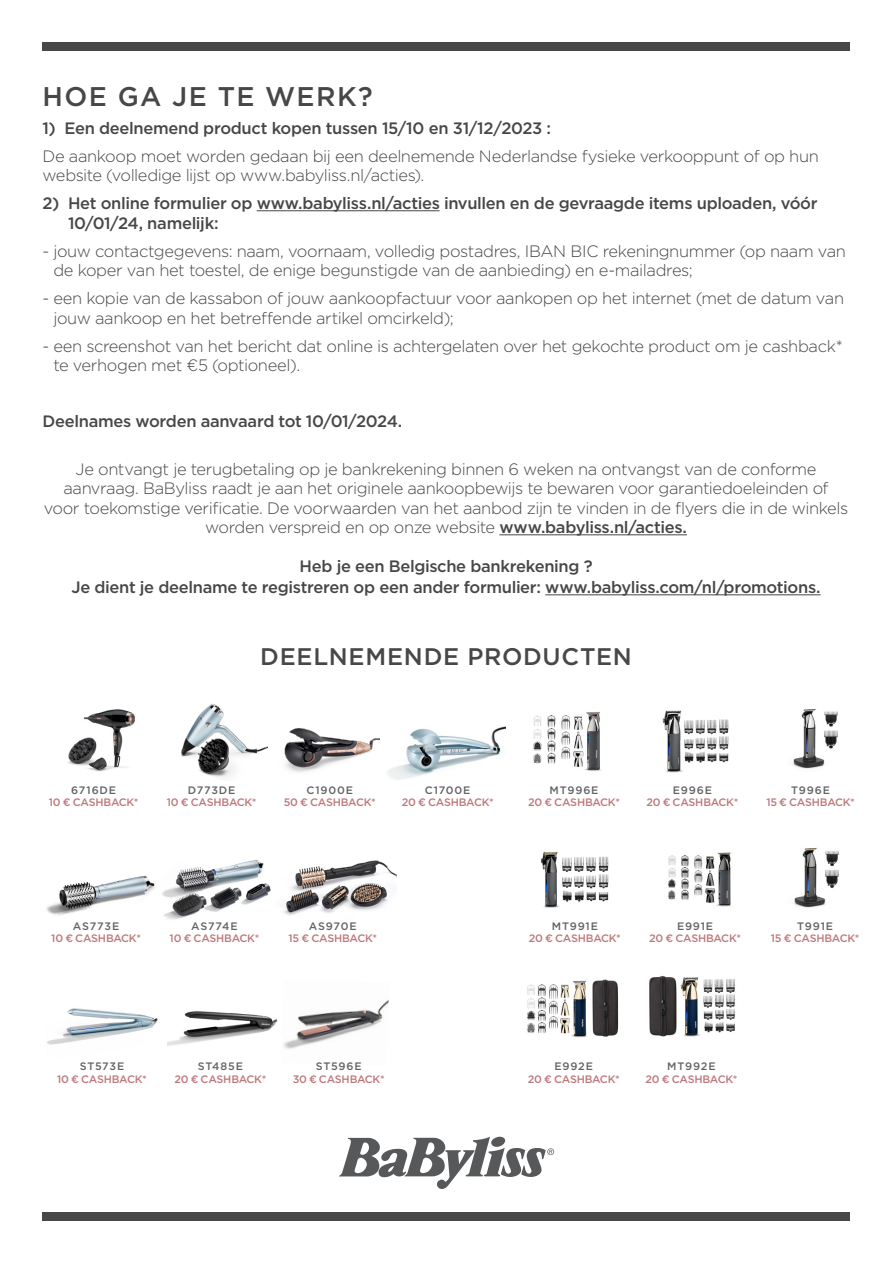
<style>
.page{position:relative;width:893px;height:1263px;background:#fff}
.page>*{position:absolute;margin:0;border:0;box-sizing:border-box;transform-origin:0 0}
.t1{font:500 27px "Gotham";letter-spacing:.055em;color:#464748}
.t2{font:500 24px "Gotham";letter-spacing:.03em;color:#464748}
.t3{font:300 16.5px/19.5px "Gotham";letter-spacing:-.025em;color:#464748}
.t4{font:500 16.5px/19.5px "Gotham";letter-spacing:-.02em;color:#464748}
.t5{font:500 10.8px "Gotham";letter-spacing:-.025em;color:#be787b}
.t6{font:500 10.8px "Gotham";letter-spacing:.075em;color:#636366}
.s1{font-weight:500}
</style>
<div class="page">
<div style="left:43px;top:43px;width:807px;height:8px;background:#464748"></div>
<hr style="left:257px;top:210px;width:183px;height:1px;background:#464748">
<hr style="left:499px;top:534px;width:188px;height:1px;background:#464748">
<hr style="left:545px;top:594px;width:276px;height:1px;background:#464748">
<svg style="left:339px;top:1136px;width:215px;height:53px"></svg>
<div style="left:43px;top:1212px;width:807px;height:8px;background:#464748"></div>
<img style="left:181px;top:703px;width:87px;height:74px">
<img style="left:284px;top:726px;width:222px;height:54px">
<img style="left:46px;top:876px;width:109px;height:39px">
<img style="left:161px;top:860px;width:110px;height:60px">
<img style="left:283px;top:860px;width:113px;height:55px">
<img style="left:68px;top:709px;width:67px;height:63px">
<img style="left:47px;top:1008px;width:111px;height:37px">
<img style="left:286px;top:999px;width:103px;height:50px">
<img style="left:167px;top:1011px;width:119px;height:38px">
<img style="left:662px;top:710px;width:67px;height:63px">
<img style="left:792px;top:709px;width:46px;height:60px">
<img style="left:793px;top:847px;width:46px;height:61px">
<img style="left:540px;top:851px;width:69px;height:57px">
<img style="left:668px;top:852px;width:64px;height:55px">
<img style="left:533px;top:712px;width:68px;height:59px">
<img style="left:527px;top:979px;width:92px;height:59px">
<img style="left:649px;top:976px;width:86px;height:61px">
<p class="t1" style="left:43px;top:78px;width:332px">HOE GA JE TE WERK?</p>
<p class="t4" style="left:43px;top:118px;width:510px">1) Een deelnemend product kopen tussen 15/10 en 31/12/2023 :</p>
<p class="t3" style="left:43px;top:146px;width:778px">De aankoop moet worden gedaan bij een deelnemende Nederlandse fysieke verkooppunt of op hun website (volledige lijst op www.babyliss.nl/acties).</p>
<p class="t4" style="left:68px;top:193px;width:751px;text-indent:-25px">2) Het online formulier op www.babyliss.nl/acties invullen en de gevraagde items uploaden, vóór<br>10/01/24, namelijk:</p>
<p class="t3" style="left:53px;top:241px;width:794px;text-indent:-11px">- jouw contactgegevens: naam, voornaam, volledig postadres, IBAN BIC rekeningnummer (op naam van de koper van het toestel, de enige begunstigde van de aanbieding) en e-mailadres;</p>
<p class="t3" style="left:53px;top:288px;width:792px;text-indent:-11px">- een kopie van de kassabon of jouw aankoopfactuur voor aankopen op het internet (met de datum van jouw aankoop en het betreffende artikel omcirkeld);</p>
<p class="t3" style="left:53px;top:336px;width:791px;text-indent:-11px">- een screenshot van het bericht dat online is achtergelaten over het gekochte product om je cashback* te verhogen met €5 (optioneel).</p>
<p class="t4" style="left:43px;top:411px;width:361px">Deelnames worden aanvaard tot 10/01/2024.</p>
<p class="t3" style="left:44px;top:459px;width:806px;text-align:center">Je ontvangt je terugbetaling op je bankrekening binnen 6 weken na ontvangst van de conforme aanvraag. BaByliss raadt je aan het originele aankoopbewijs te bewaren voor garantiedoeleinden of voor toekomstige verificatie. De voorwaarden van het aanbod zijn te vinden in de flyers die in de winkels worden verspreid en op onze website <span class="s1">www.babyliss.nl/acties.</span></p>
<p class="t4" style="left:300px;top:556px;width:295px">Heb je een Belgische bankrekening ?</p>
<p class="t4" style="left:71px;top:577px;width:751px">Je dient je deelname te registreren op een ander formulier: www.babyliss.com/nl/promotions.</p>
<p class="t2" style="left:260px;top:641px;width:373px">DEELNEMENDE PRODUCTEN</p>
<p class="t6" style="left:71px;top:783px;width:46px">6716DE</p>
<p class="t5" style="left:49px;top:795px;width:91px">10 € CASHBACK*</p>
<p class="t6" style="left:188px;top:783px;width:49px">D773DE</p>
<p class="t5" style="left:167px;top:795px;width:91px">10 € CASHBACK*</p>
<p class="t6" style="left:306px;top:783px;width:48px">C1900E</p>
<p class="t5" style="left:284px;top:795px;width:94px">50 € CASHBACK*</p>
<p class="t6" style="left:425px;top:783px;width:47px">C1700E</p>
<p class="t5" style="left:402px;top:795px;width:93px">20 € CASHBACK*</p>
<p class="t6" style="left:550px;top:783px;width:50px">MT996E</p>
<p class="t5" style="left:528px;top:795px;width:93px">20 € CASHBACK*</p>
<p class="t6" style="left:673px;top:783px;width:41px">E996E</p>
<p class="t5" style="left:646px;top:795px;width:93px">20 € CASHBACK*</p>
<p class="t6" style="left:791px;top:783px;width:40px">T996E</p>
<p class="t5" style="left:766px;top:795px;width:90px">15 € CASHBACK*</p>
<p class="t6" style="left:73px;top:919px;width:48px">AS773E</p>
<p class="t5" style="left:51px;top:931px;width:91px">10 € CASHBACK*</p>
<p class="t6" style="left:191px;top:919px;width:48px">AS774E</p>
<p class="t5" style="left:170px;top:931px;width:91px">10 € CASHBACK*</p>
<p class="t6" style="left:309px;top:919px;width:49px">AS970E</p>
<p class="t5" style="left:289px;top:931px;width:90px">15 € CASHBACK*</p>
<p class="t6" style="left:552px;top:919px;width:47px">MT991E</p>
<p class="t5" style="left:529px;top:931px;width:93px">20 € CASHBACK*</p>
<p class="t6" style="left:677px;top:919px;width:38px">E991E</p>
<p class="t5" style="left:649px;top:931px;width:93px">20 € CASHBACK*</p>
<p class="t6" style="left:797px;top:919px;width:37px">T991E</p>
<p class="t5" style="left:771px;top:931px;width:90px">15 € CASHBACK*</p>
<p class="t6" style="left:80px;top:1059px;width:46px">ST573E</p>
<p class="t5" style="left:57px;top:1072px;width:91px">10 € CASHBACK*</p>
<p class="t6" style="left:198px;top:1059px;width:47px">ST485E</p>
<p class="t5" style="left:174px;top:1072px;width:93px">20 € CASHBACK*</p>
<p class="t6" style="left:316px;top:1059px;width:47px">ST596E</p>
<p class="t5" style="left:293px;top:1072px;width:93px">30 € CASHBACK*</p>
<p class="t6" style="left:554px;top:1059px;width:40px">E992E</p>
<p class="t5" style="left:528px;top:1072px;width:93px">20 € CASHBACK*</p>
<p class="t6" style="left:667px;top:1059px;width:50px">MT992E</p>
<p class="t5" style="left:645px;top:1072px;width:93px">20 € CASHBACK*</p>
</div>
